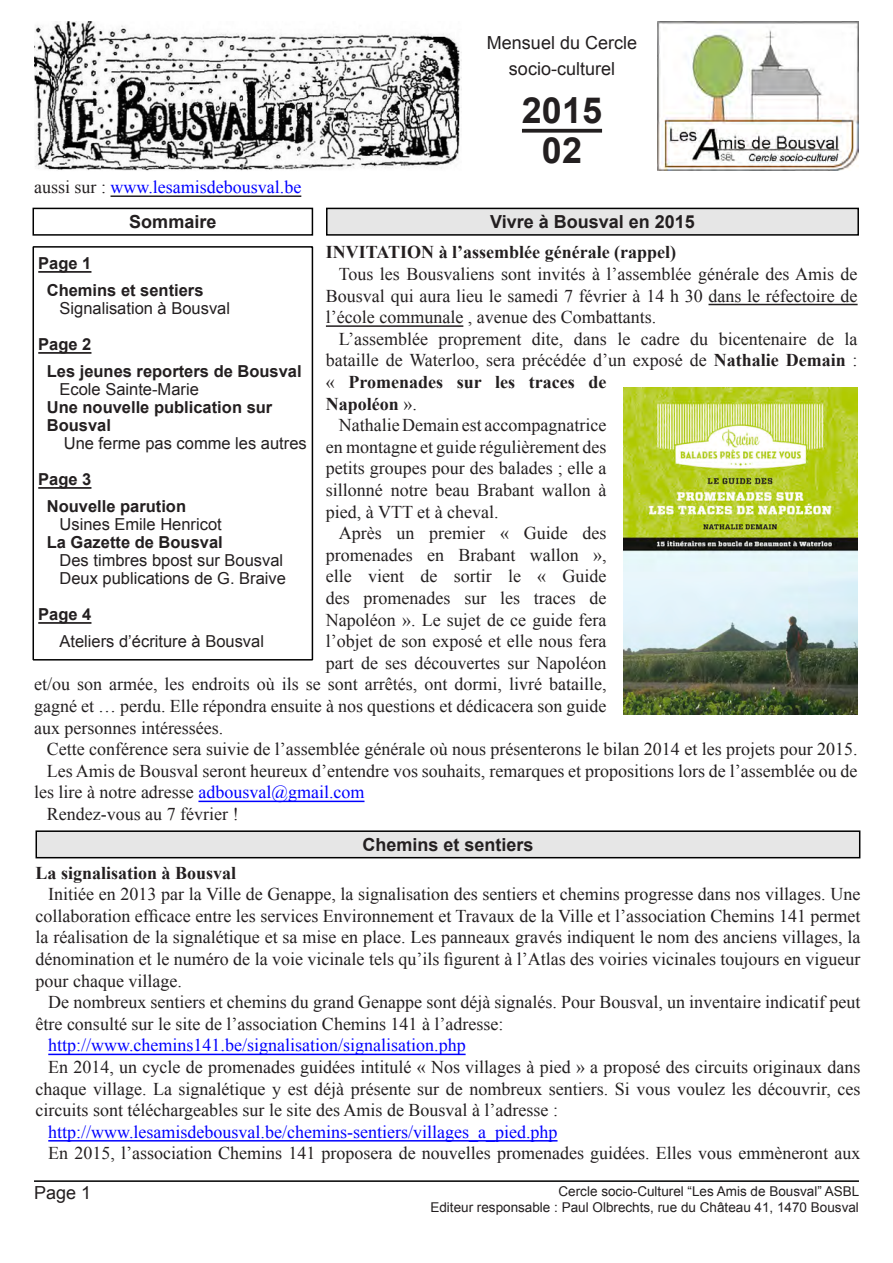
<style>
.page{position:relative;width:893px;height:1263px;background:#fff}
.page>*{position:absolute;margin:0;border:0;box-sizing:border-box;transform-origin:0 0}
.t1{font:700 36px "Arial";color:#231f20}
.t2{font:18px/21.6px "Times New Roman";color:#231f20;text-align:justify}
.t3{font:18px "Times New Roman";color:#00f}
.t4{font:700 18px "Times New Roman";color:#231f20}
.t5{font:700 18px "Arial";color:#231f20}
.t6{font:18px "Arial";color:#231f20}
.t7{font:16.5px "Arial";color:#231f20}
.t8{font:700 16.5px/18px "Arial";color:#231f20}
.t9{font:13.5px "Arial";color:#231f20}
.s1{color:#231f20}
.s2{font-weight:700}
.s3{color:#00f}
</style>
<div class="page">
<hr style="left:48px;top:1054px;width:418px;height:1px;background:#00f">
<hr style="left:48px;top:1140px;width:510px;height:1px;background:#00f">
<hr style="left:708px;top:304px;width:150px;height:1px;background:#231f20">
<hr style="left:326px;top:325px;width:137px;height:2px;background:#231f20">
<hr style="left:198px;top:801px;width:166px;height:1px;background:#00f">
<img style="left:657px;top:21px;width:202px;height:149px">
<svg style="left:522px;top:129px;width:80px;height:4px"></svg>
<img style="left:34px;top:21px;width:428px;height:150px">
<hr style="left:38px;top:271px;width:53px;height:2px;background:#231f20">
<hr style="left:38px;top:352px;width:53px;height:2px;background:#231f20">
<hr style="left:38px;top:487px;width:53px;height:2px;background:#231f20">
<hr style="left:38px;top:622px;width:53px;height:2px;background:#231f20">
<div style="left:33px;top:246px;width:280px;height:414px;border:2px solid #000"></div>
<hr style="left:34px;top:1180px;width:825px;height:2px;background:#000">
<hr style="left:111px;top:195px;width:190px;height:2px;background:#231f20">
<div style="left:36px;top:831px;width:824px;height:27px;background:#e6e6e6"></div>
<div style="left:36px;top:830px;width:824px;height:28px;border:2px solid #000"></div>
<div style="left:327px;top:208px;width:531px;height:27px;background:#e6e6e6"></div>
<div style="left:326px;top:208px;width:533px;height:28px;border:2px solid #000"></div>
<div style="left:33px;top:208px;width:280px;height:28px;border:2px solid #000"></div>
<img style="left:624px;top:387px;width:233px;height:327px">
<p class="t3" style="left:34px;top:175px;width:269px"><span class="s1">aussi sur :</span> www.lesamisdebousval.be</p>
<p class="t5" style="left:129px;top:210px;width:89px">Sommaire</p>
<p class="t6" style="left:487px;top:31px;width:152px">Mensuel du Cercle</p>
<p class="t6" style="left:509px;top:57px;width:108px">socio-culturel</p>
<p class="t1" style="left:522px;top:87px;width:82px">2015</p>
<p class="t1" style="left:542px;top:127px;width:42px">02</p>
<p class="t5" style="left:490px;top:210px;width:206px">Vivre à Bousval en 2015</p>
<p class="t4" style="left:326px;top:240px;width:352px">INVITATION à l’assemblée générale (rappel)</p>
<p class="t2" style="left:326px;top:263px;width:533px;text-indent:13px">Tous les Bousvaliens sont invités à l’assemblée générale des Amis de Bousval qui aura lieu le samedi 7 février à 14 h 30 dans le réfectoire de l’école communale , avenue des Combattants.</p>
<p class="t2" style="left:326px;top:328px;width:533px;text-align:left;text-indent:13px">L’assemblée proprement dite, dans le cadre du bicentenaire de la bataille de Waterloo, sera précédée d’un exposé de <span class="s2">Nathalie Demain</span> : « <span class="s2">Promenades sur les traces de<br>Napoléon</span> ».</p>
<p class="t2" style="left:326px;top:414px;width:282px;text-indent:13px">Nathalie Demain est accompagnatrice en montagne et guide régulièrement des petits groupes pour des balades ; elle a sillonné notre beau Brabant wallon à pied, à VTT et à cheval.</p>
<p class="t2" style="left:339px;top:522px;width:269px">Après un premier « Guide des</p>
<p class="t2" style="left:326px;top:544px;width:282px">promenades en Brabant wallon »,</p>
<p class="t2" style="left:326px;top:565px;width:282px">elle vient de sortir le « Guide</p>
<p class="t2" style="left:326px;top:587px;width:282px">des promenades sur les traces de</p>
<p class="t2" style="left:326px;top:608px;width:282px">Napoléon ». Le sujet de ce guide fera</p>
<p class="t2" style="left:326px;top:630px;width:282px">l’objet de son exposé et elle nous fera</p>
<p class="t2" style="left:326px;top:652px;width:282px">part de ses découvertes sur Napoléon</p>
<p class="t2" style="left:34px;top:673px;width:574px">et/ou son armée, les endroits où ils se sont arrêtés, ont dormi, livré bataille,</p>
<p class="t2" style="left:34px;top:695px;width:574px">gagné et … perdu. Elle répondra ensuite à nos questions et dédicacera son guide</p>
<p class="t2" style="left:34px;top:716px;width:191px">aux personnes intéressées.</p>
<p class="t2" style="left:47px;top:738px;width:812px">Cette conférence sera suivie de l’assemblée générale où nous présenterons le bilan 2014 et les projets pour 2015.</p>
<p class="t2" style="left:34px;top:760px;width:825px;text-indent:13px">Les Amis de Bousval seront heureux d’entendre vos souhaits, remarques et propositions lors de l’assemblée ou de les lire à notre adresse <span class="s3">adbousval@gmail.com</span></p>
<p class="t2" style="left:47px;top:803px;width:193px">Rendez-vous au 7 février !</p>
<p class="t8" style="left:38px;top:255px;width:55px">Page 1</p>
<p class="t8" style="left:47px;top:282px;width:158px">Chemins et sentiers</p>
<p class="t7" style="left:60px;top:297px;width:172px">Signalisation à Bousval</p>
<p class="t8" style="left:38px;top:336px;width:55px">Page 2</p>
<p class="t8" style="left:47px;top:363px;width:256px">Les jeunes reporters de Bousval</p>
<p class="t7" style="left:60px;top:378px;width:141px">Ecole Sainte-Marie</p>
<p class="t8" style="left:47px;top:399px;width:227px">Une nouvelle publication sur<br>Bousval</p>
<p class="t7" style="left:64px;top:432px;width:244px">Une ferme pas comme les autres</p>
<p class="t8" style="left:38px;top:471px;width:55px">Page 3</p>
<p class="t8" style="left:47px;top:498px;width:141px">Nouvelle parution</p>
<p class="t7" style="left:60px;top:513px;width:164px">Usines Emile Henricot</p>
<p class="t8" style="left:47px;top:534px;width:178px">La Gazette de Bousval</p>
<p class="t7" style="left:60px;top:549px;width:225px">Des timbres bpost sur Bousval</p>
<p class="t7" style="left:60px;top:567px;width:228px">Deux publications de G. Braive</p>
<p class="t8" style="left:38px;top:606px;width:55px">Page 4</p>
<p class="t7" style="left:60px;top:630px;width:206px">Ateliers d’écriture à Bousval</p>
<p class="t5" style="left:362px;top:833px;width:173px">Chemins et sentiers</p>
<p class="t4" style="left:36px;top:860px;width:202px">La signalisation à Bousval</p>
<p class="t2" style="left:36px;top:883px;width:826px;text-indent:13px">Initiée en 2013 par la Ville de Genappe, la signalisation des sentiers et chemins progresse dans nos villages. Une collaboration efficace entre les services Environnement et Travaux de la Ville et l’association Chemins 141 permet la réalisation de la signalétique et sa mise en place. Les panneaux gravés indiquent le nom des anciens villages, la dénomination et le numéro de la voie vicinale tels qu’ils figurent à l’Atlas des voiries vicinales toujours en vigueur pour chaque village.</p>
<p class="t2" style="left:36px;top:991px;width:826px;text-indent:13px">De nombreux sentiers et chemins du grand Genappe sont déjà signalés. Pour Bousval, un inventaire indicatif peut être consulté sur le site de l’association Chemins 141 à l’adresse:</p>
<p class="t3" style="left:48px;top:1033px;width:419px">http://www.chemins141.be/signalisation/signalisation.php</p>
<p class="t2" style="left:36px;top:1056px;width:826px;text-indent:13px">En 2014, un cycle de promenades guidées intitulé « Nos villages à pied » a proposé des circuits originaux dans chaque village. La signalétique y est déjà présente sur de nombreux sentiers. Si vous voulez les découvrir, ces circuits sont téléchargeables sur le site des Amis de Bousval à l’adresse :</p>
<p class="t3" style="left:48px;top:1120px;width:511px">http://www.lesamisdebousval.be/chemins-sentiers/villages_a_pied.php</p>
<p class="t2" style="left:48px;top:1142px;width:814px">En 2015, l’association Chemins 141 proposera de nouvelles promenades guidées. Elles vous emmèneront aux</p>
<p class="t6" style="left:34px;top:1181px;width:59px">Page 1</p>
<p class="t9" style="left:559px;top:1182px;width:302px">Cercle socio-Culturel “Les Amis de Bousval” ASBL</p>
<p class="t9" style="left:430px;top:1198px;width:430px">Editeur responsable : Paul Olbrechts, rue du Château 41, 1470 Bousval</p>
</div>
